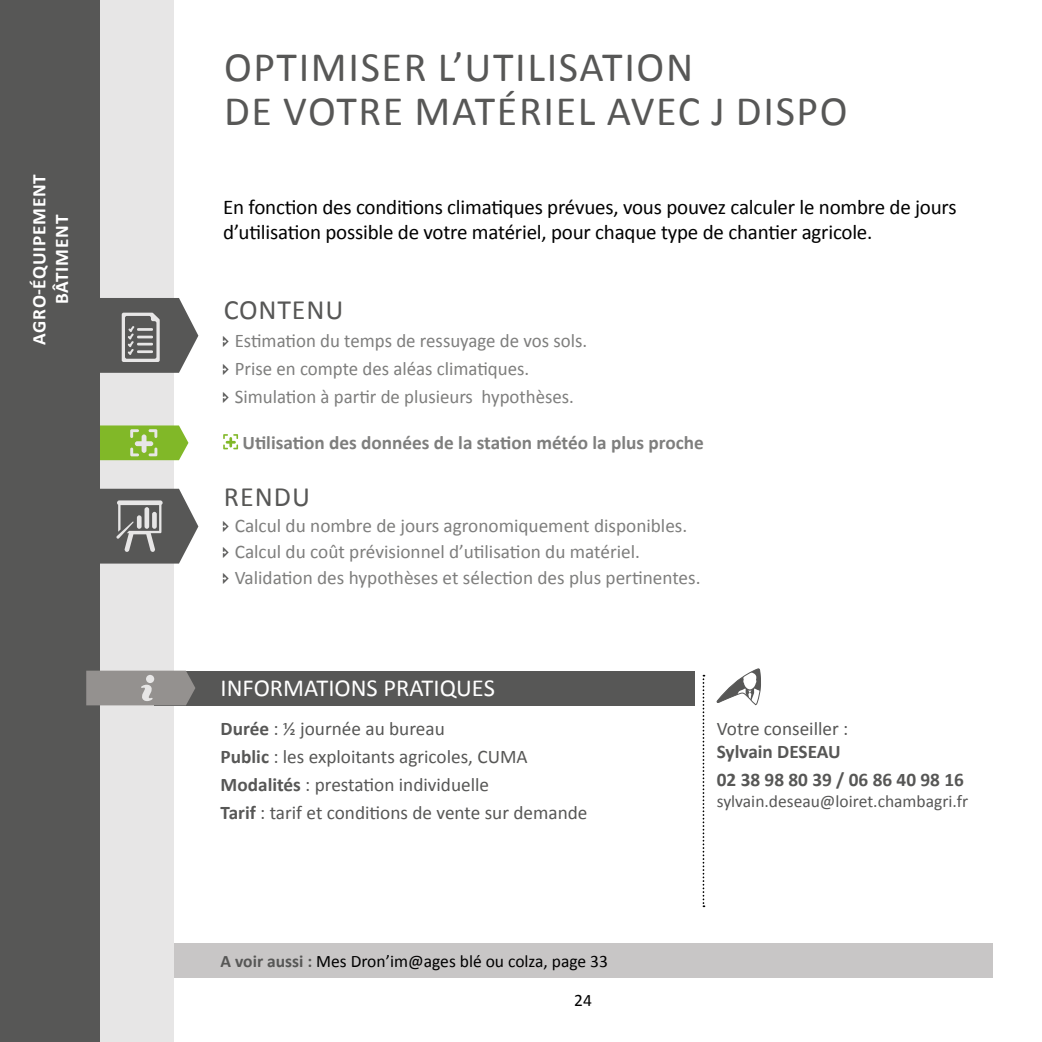
<style>
.page{position:relative;width:1042px;height:1042px;background:#fff}
.page>*{position:absolute;margin:0;border:0;box-sizing:border-box;transform-origin:0 0}
.t1{font:42px/43.8px "Calibri";letter-spacing:.04em;color:#575756}
.t2{font:28px "Calibri";letter-spacing:.03em;color:#575756}
.t3{font:24.5px "Calibri";color:#fff}
.t4{font:21px/24.5px "Calibri";letter-spacing:-.01em;color:#000}
.t5{font:19.25px/28px "Calibri";color:#7e7e7d}
.t6{font:19.25px/28px "Calibri";color:#575756}
.t7{font:700 19.25px "Calibri";color:#7e7e7d}
.t8{font:700 19.25px/28px "Calibri";color:#575756}
.t9{font:700 19.25px/22.8px "Calibri";letter-spacing:.04em;color:#fff;text-align:center}
.t10{font:17.5px "Calibri";color:#000}
.t11{font:17.5px "Calibri";color:#575756}
.s1{font-weight:700}
.s2{font-weight:700;color:#575756}
</style>
<div class="page">
<svg style="left:702px;top:675px;width:2px;height:232px"></svg>
<div style="left:174px;top:943px;width:818px;height:34px;background:#c8c6c6"></div>
<div style="left:0;top:0;width:174px;height:1042px;background:#e7e6e6"></div>
<svg style="left:99px;top:298px;width:99px;height:75px"></svg>
<svg style="left:99px;top:489px;width:99px;height:74px"></svg>
<svg style="left:99px;top:425px;width:89px;height:35px;background:#91bf47"></svg>
<svg style="left:223px;top:434px;width:15px;height:15px"></svg>
<div style="left:0;top:0;width:99px;height:1042px;background:#575756"></div>
<div style="left:154px;top:670px;width:540px;height:35px;background:#575756"></div>
<svg style="left:86px;top:670px;width:109px;height:35px;background:#959291"></svg>
<div style="left:146px;top:675px;width:8px;height:8px;background:#e7e6e6;border-radius:50%"></div>
<svg style="left:716px;top:668px;width:45px;height:38px"></svg>
<p class="t9" style="left:28px;top:345px;width:173px;rotate:-90deg">AGRO-ÉQUIPEMENT<br>BÂTIMENT</p>
<h1 class="t1" style="left:224px;top:45px;width:625px">OPTIMISER L’UTILISATION<br>DE VOTRE MATÉRIEL AVEC J DISPO</h1>
<p class="t4" style="left:223px;top:195px;width:735px">En fonction des conditions climatiques prévues, vous pouvez calculer le nombre de jours d’utilisation possible de votre matériel, pour chaque type de chantier agricole.</p>
<h2 class="t2" style="left:224px;top:292px;width:121px">CONTENU</h2>
<p class="t5" style="left:235px;top:327px;width:354px">Estimation du temps de ressuyage de vos sols.<br>Prise en compte des aléas climatiques.<br>Simulation à partir de plusieurs hypothèses.</p>
<p class="t7" style="left:242px;top:431px;width:463px">Utilisation des données de la station météo la plus proche</p>
<h2 class="t2" style="left:224px;top:479px;width:88px">RENDU</h2>
<p class="t5" style="left:235px;top:513px;width:467px;line-height:25.9px">Calcul du nombre de jours agronomiquement disponibles.<br>Calcul du coût prévisionnel d’utilisation du matériel.<br>Validation des hypothèses et sélection des plus pertinentes.</p>
<p class="t3" style="left:221px;top:673px;width:276px">INFORMATIONS PRATIQUES</p>
<p class="t6" style="left:221px;top:714px;width:368px"><span class="s1">Durée</span> : ½ journée au bureau<br><span class="s1">Public</span> : les exploitants agricoles, CUMA <span class="s1">Modalités</span> : prestation individuelle<br><span class="s1">Tarif</span> : tarif et conditions de vente sur demande</p>
<p class="t6" style="left:717px;top:715px;width:133px">Votre conseiller :</p>
<p class="t8" style="left:717px;top:738px;width:248px">Sylvain DESEAU<br>02 38 98 80 39 / 06 86 40 98 16</p>
<p class="t11" style="left:717px;top:790px;width:253px">sylvain.deseau@loiret.chambagri.fr</p>
<p class="t10" style="left:221px;top:950px;width:389px"><span class="s2">A voir aussi :</span> Mes Dron’im@ages blé ou colza, page 33</p>
<p class="t10" style="left:574px;top:988px;width:19px">24</p>
</div>
